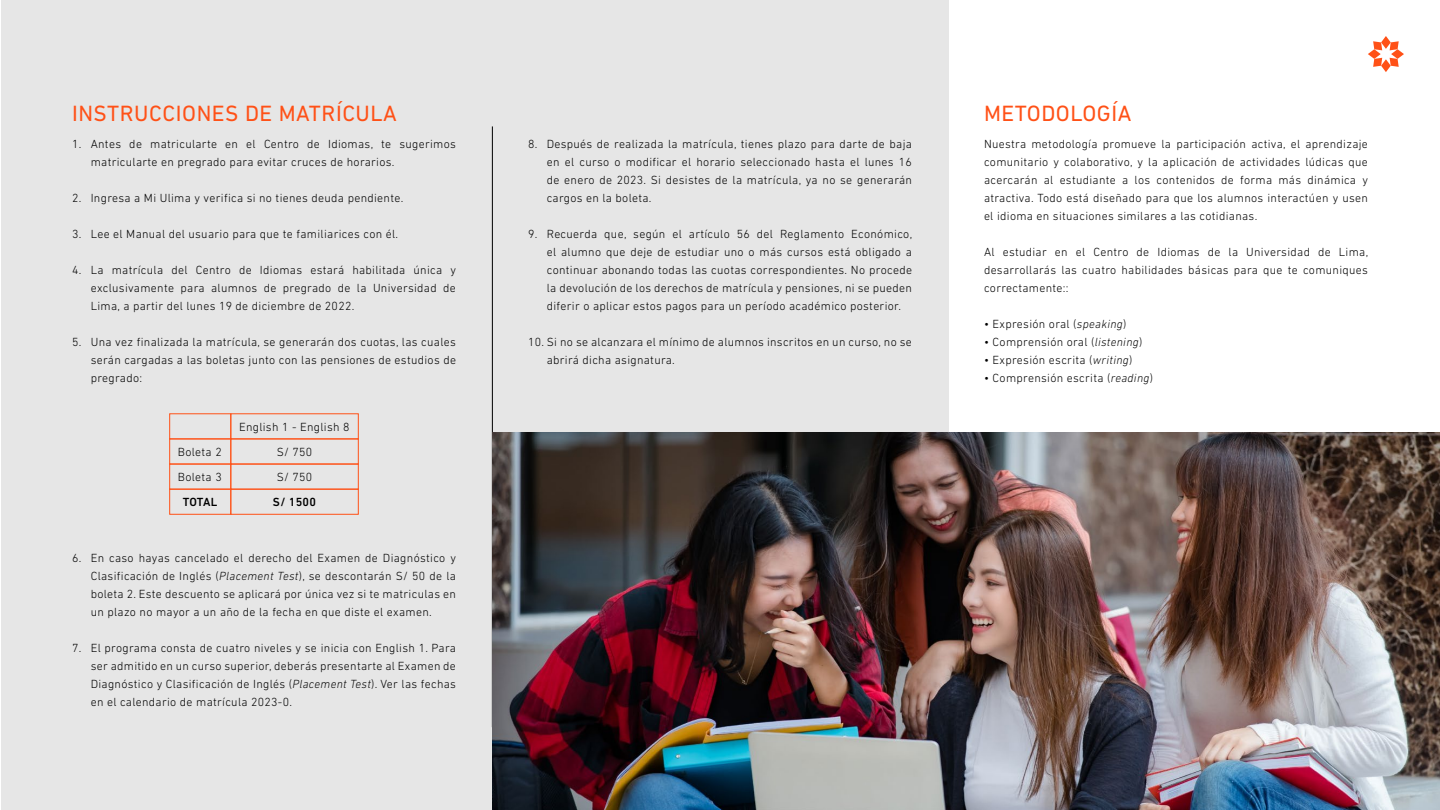
<style>
.page{position:relative;width:1440px;height:810px;background:#fff}
.page>*{position:absolute;margin:0;border:0;box-sizing:border-box;transform-origin:0 0}
.t1{font:22.5px "DIN Next LT Pro";letter-spacing:.025em;color:#ff5117}
.t2{font:300 12px/18px "DIN Next LT Pro";letter-spacing:.025em;color:#000;text-align:justify}
.t3{font:500 12px "DIN Next LT Pro";letter-spacing:.025em;color:#000}
.s1{font-style:italic}
</style>
<div class="page">
<div style="left:1px;top:0;width:948px;height:810px;background:#e6e6e6"></div>
<hr style="left:492px;top:126px;width:1px;height:601px;background:#000">
<svg style="left:1368px;top:36px;width:36px;height:36px"></svg>
<img style="left:492px;top:432px;width:948px;height:378px">
<div style="left:230px;top:413px;width:129px;height:26px;border:1px solid #ff5117"></div>
<div style="left:169px;top:413px;width:62px;height:26px;border:1px solid #ff5117"></div>
<div style="left:230px;top:439px;width:129px;height:25px;border:1px solid #ff5117"></div>
<div style="left:169px;top:439px;width:62px;height:25px;border:1px solid #ff5117"></div>
<div style="left:230px;top:489px;width:129px;height:26px;border:1px solid #ff5117"></div>
<div style="left:169px;top:489px;width:62px;height:26px;border:1px solid #ff5117"></div>
<div style="left:230px;top:464px;width:129px;height:26px;border:1px solid #ff5117"></div>
<div style="left:169px;top:464px;width:62px;height:26px;border:1px solid #ff5117"></div>
<h1 class="t1" style="left:72px;top:100px;width:326px">INSTRUCCIONES DE MATRÍCULA</h1>
<p class="t2" style="left:91px;top:135px;width:367px">Antes de matricularte en el Centro de Idiomas, te sugerimos matricularte en pregrado para evitar cruces de horarios.</p>
<p class="t2" style="left:91px;top:189px;width:314px">Ingresa a Mi Ulima y verifica si no tienes deuda pendiente.</p>
<p class="t2" style="left:91px;top:225px;width:309px">Lee el Manual del usuario para que te familiarices con él.</p>
<p class="t2" style="left:91px;top:261px;width:367px">La matrícula del Centro de Idiomas estará habilitada única y exclusivamente para alumnos de pregrado de la Universidad de Lima, a partir del lunes 19 de diciembre de 2022.</p>
<p class="t2" style="left:91px;top:333px;width:367px">Una vez finalizada la matrícula, se generarán dos cuotas, las cuales serán cargadas a las boletas junto con las pensiones de estudios de pregrado:</p>
<p class="t2" style="left:72px;top:135px;width:11px">1.</p>
<p class="t2" style="left:72px;top:189px;width:11px">2.</p>
<p class="t2" style="left:72px;top:225px;width:11px">3.</p>
<p class="t2" style="left:72px;top:261px;width:11px">4.</p>
<p class="t2" style="left:72px;top:333px;width:11px">5.</p>
<p class="t2" style="left:239px;top:417px;width:112px">English 1 - English 8</p>
<p class="t2" style="left:178px;top:443px;width:45px">Boleta 2</p>
<p class="t2" style="left:277px;top:443px;width:37px">S/ 750</p>
<p class="t2" style="left:178px;top:468px;width:45px">Boleta 3</p>
<p class="t2" style="left:277px;top:468px;width:37px">S/ 750</p>
<p class="t3" style="left:183px;top:495px;width:36px">TOTAL</p>
<p class="t3" style="left:273px;top:495px;width:45px">S/ 1500</p>
<p class="t2" style="left:72px;top:549px;width:11px">6.</p>
<p class="t2" style="left:72px;top:639px;width:11px">7.</p>
<p class="t2" style="left:91px;top:549px;width:367px">En caso hayas cancelado el derecho del Examen de Diagnóstico y Clasificación de Inglés (<span class="s1">Placement Test</span>), se descontarán S/ 50 de la boleta 2. Este descuento se aplicará por única vez si te matriculas en un plazo no mayor a un año de la fecha en que diste el examen.</p>
<p class="t2" style="left:91px;top:639px;width:367px">El programa consta de cuatro niveles y se inicia con English 1. Para ser admitido en un curso superior, deberás presentarte al Examen de Diagnóstico y Clasificación de Inglés (<span class="s1">Placement Test</span>). Ver las fechas en el calendario de matrícula 2023-0.</p>
<p class="t2" style="left:528px;top:135px;width:11px">8.</p>
<p class="t2" style="left:528px;top:225px;width:11px">9.</p>
<p class="t2" style="left:547px;top:135px;width:367px">Después de realizada la matrícula, tienes plazo para darte de baja en el curso o modificar el horario seleccionado hasta el lunes 16 de enero de 2023. Si desistes de la matrícula, ya no se generarán cargos en la boleta.</p>
<p class="t2" style="left:547px;top:225px;width:367px">Recuerda que, según el artículo 56 del Reglamento Económico, el alumno que deje de estudiar uno o más cursos está obligado a continuar abonando todas las cuotas correspondientes. No procede la devolución de los derechos de matrícula y pensiones, ni se pueden diferir o aplicar estos pagos para un período académico posterior.</p>
<p class="t2" style="left:528px;top:333px;width:386px">10. Si no se alcanzara el mínimo de alumnos inscritos en un curso, no se</p>
<p class="t2" style="left:547px;top:351px;width:130px">abrirá dicha asignatura.</p>
<h1 class="t1" style="left:984px;top:100px;width:149px">METODOLOGÍA</h1>
<p class="t2" style="left:984px;top:135px;width:386px">Nuestra metodología promueve la participación activa, el aprendizaje comunitario y colaborativo, y la aplicación de actividades lúdicas que acercarán al estudiante a los contenidos de forma más dinámica y atractiva. Todo está diseñado para que los alumnos interactúen y usen el idioma en situaciones similares a las cotidianas.</p>
<p class="t2" style="left:984px;top:243px;width:386px">Al estudiar en el Centro de Idiomas de la Universidad de Lima, desarrollarás las cuatro habilidades básicas para que te comuniques correctamente::</p>
<p class="t2" style="left:984px;top:315px;width:144px">• Expresión oral (<span class="s1">speaking</span>)</p>
<p class="t2" style="left:984px;top:333px;width:160px">• Comprensión oral (<span class="s1">listening</span>)</p>
<p class="t2" style="left:984px;top:351px;width:150px">• Expresión escrita (<span class="s1">writing</span>)</p>
<p class="t2" style="left:984px;top:369px;width:171px">• Comprensión escrita (<span class="s1">reading</span>)</p>
</div>
